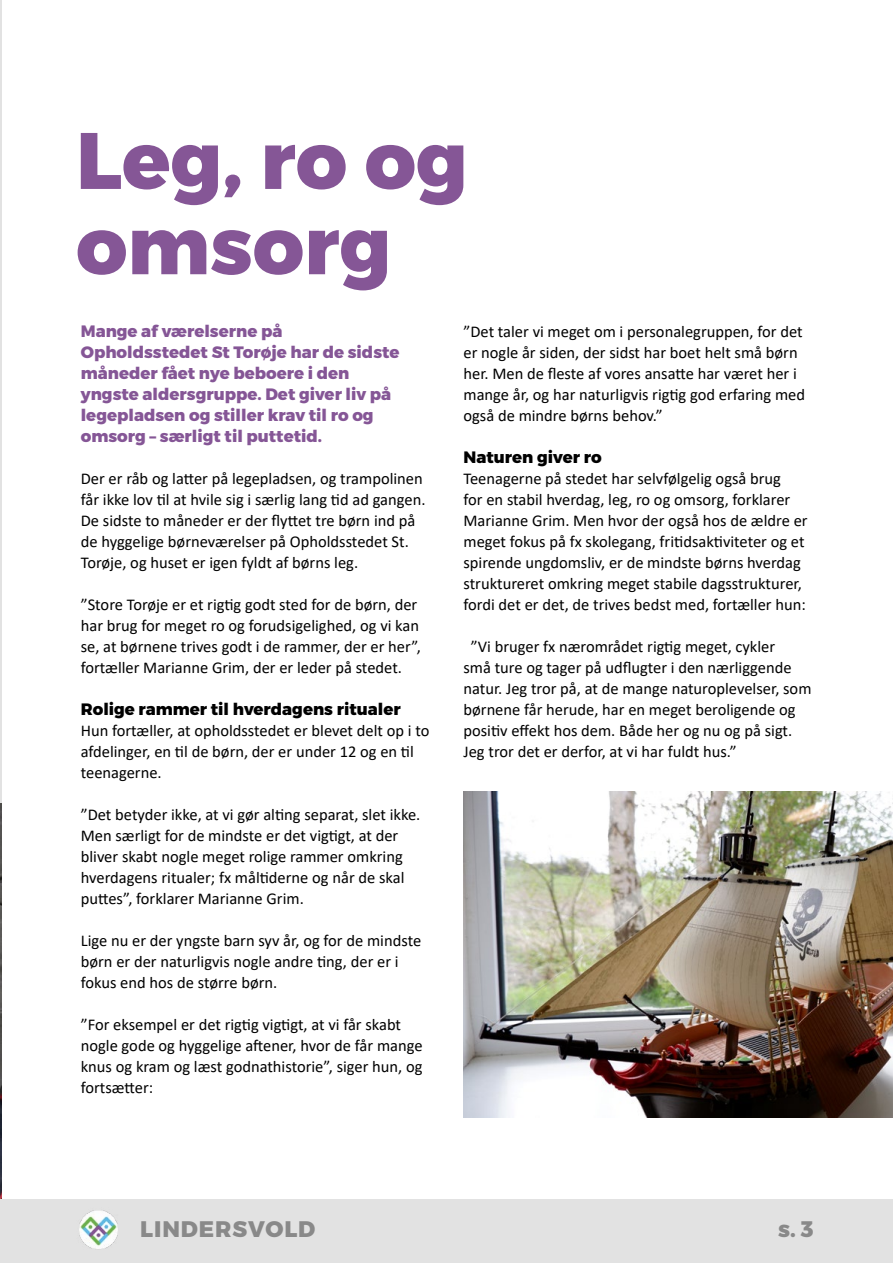
<style>
.page{position:relative;width:893px;height:1263px;background:#fff}
.page>*{position:absolute;margin:0;border:0;box-sizing:border-box;transform-origin:0 0}
.t1{font:79.8px/85.3px "Trueno Ex Bd";color:#855696}
.t2{font:22.5px "Trueno Ex Bd";letter-spacing:.04em;color:#898989}
.t3{font:16.5px/21px "Calibri";color:#000}
.t4{font:16.5px/21px "Trueno Ex Bd";color:#855696}
.t5{font:16.5px "Trueno Ex Bd";color:#000}
</style>
<div class="page">
<hr style="left:0;top:0;width:1px;height:1213px;background:#e2e2e2">
<img style="left:0;top:804px;width:1px;height:395px">
<img style="left:463px;top:791px;width:430px;height:326px">
<div style="left:0;top:1199px;width:893px;height:64px;background:#e2e2e2"></div>
<img style="left:79px;top:1210px;width:39px;height:39px">
<h1 class="t1" style="left:76px;top:120px;width:393px">Leg, ro og omsorg</h1>
<p class="t4" style="left:81px;top:321px;width:320px">Mange af værelserne på<br>Opholdsstedet St Torøje har de sidste måneder fået nye beboere i den yngste aldersgruppe. Det giver liv på legepladsen og stiller krav til ro og omsorg – særligt til puttetid.</p>
<p class="t3" style="left:81px;top:467px;width:346px">Der er råb og latter på legepladsen, og trampolinen får ikke lov til at hvile sig i særlig lang tid ad gangen.<br>De sidste to måneder er der flyttet tre børn ind på de hyggelige børneværelser på Opholdsstedet St.<br>Torøje, og huset er igen fyldt af børns leg.</p>
<p class="t3" style="left:81px;top:593px;width:342px">”Store Torøje er et rigtig godt sted for de børn, der har brug for meget ro og forudsigelighed, og vi kan se, at børnene trives godt i de rammer, der er her”, fortæller Marianne Grim, der er leder på stedet.</p>
<p class="t5" style="left:81px;top:698px;width:321px">Rolige rammer til hverdagens ritualer</p>
<p class="t3" style="left:81px;top:719px;width:350px">Hun fortæller, at opholdsstedet er blevet delt op i to afdelinger, en til de børn, der er under 12 og en til teenagerne.</p>
<p class="t3" style="left:81px;top:803px;width:341px">”Det betyder ikke, at vi gør alting separat, slet ikke.<br>Men særligt for de mindste er det vigtigt, at der bliver skabt nogle meget rolige rammer omkring hverdagens ritualer; fx måltiderne og når de skal puttes”, forklarer Marianne Grim.</p>
<p class="t3" style="left:81px;top:929px;width:342px">Lige nu er der yngste barn syv år, og for de mindste børn er der naturligvis nogle andre ting, der er i fokus end hos de større børn.</p>
<p class="t3" style="left:81px;top:1013px;width:343px">”For eksempel er det rigtig vigtigt, at vi får skabt nogle gode og hyggelige aftener, hvor de får mange knus og kram og læst godnathistorie”, siger hun, og fortsætter:</p>
<p class="t3" style="left:463px;top:320px;width:343px">”Det taler vi meget om i personalegruppen, for det er nogle år siden, der sidst har boet helt små børn her. Men de fleste af vores ansatte har været her i mange år, og har naturligvis rigtig god erfaring med også de mindre børns behov.”</p>
<p class="t5" style="left:463px;top:446px;width:140px">Naturen giver ro</p>
<p class="t3" style="left:463px;top:467px;width:346px">Teenagerne på stedet har selvfølgelig også brug<br>for en stabil hverdag, leg, ro og omsorg, forklarer Marianne Grim. Men hvor der også hos de ældre er meget fokus på fx skolegang, fritidsaktiviteter og et spirende ungdomsliv, er de mindste børns hverdag struktureret omkring meget stabile dagsstrukturer, fordi det er det, de trives bedst med, fortæller hun:</p>
<p class="t3" style="left:463px;top:635px;width:349px;text-indent:7px">”Vi bruger fx nærområdet rigtig meget, cykler<br>små ture og tager på udflugter i den nærliggende natur. Jeg tror på, at de mange naturoplevelser, som børnene får herude, har en meget beroligende og positiv effekt hos dem. Både her og nu og på sigt.<br>Jeg tror det er derfor, at vi har fuldt hus.”</p>
<h2 class="t2" style="left:140px;top:1215px;width:177px">LINDERSVOLD</h2>
<h2 class="t2" style="left:778px;top:1215px;width:37px">s. 3</h2>
</div>
